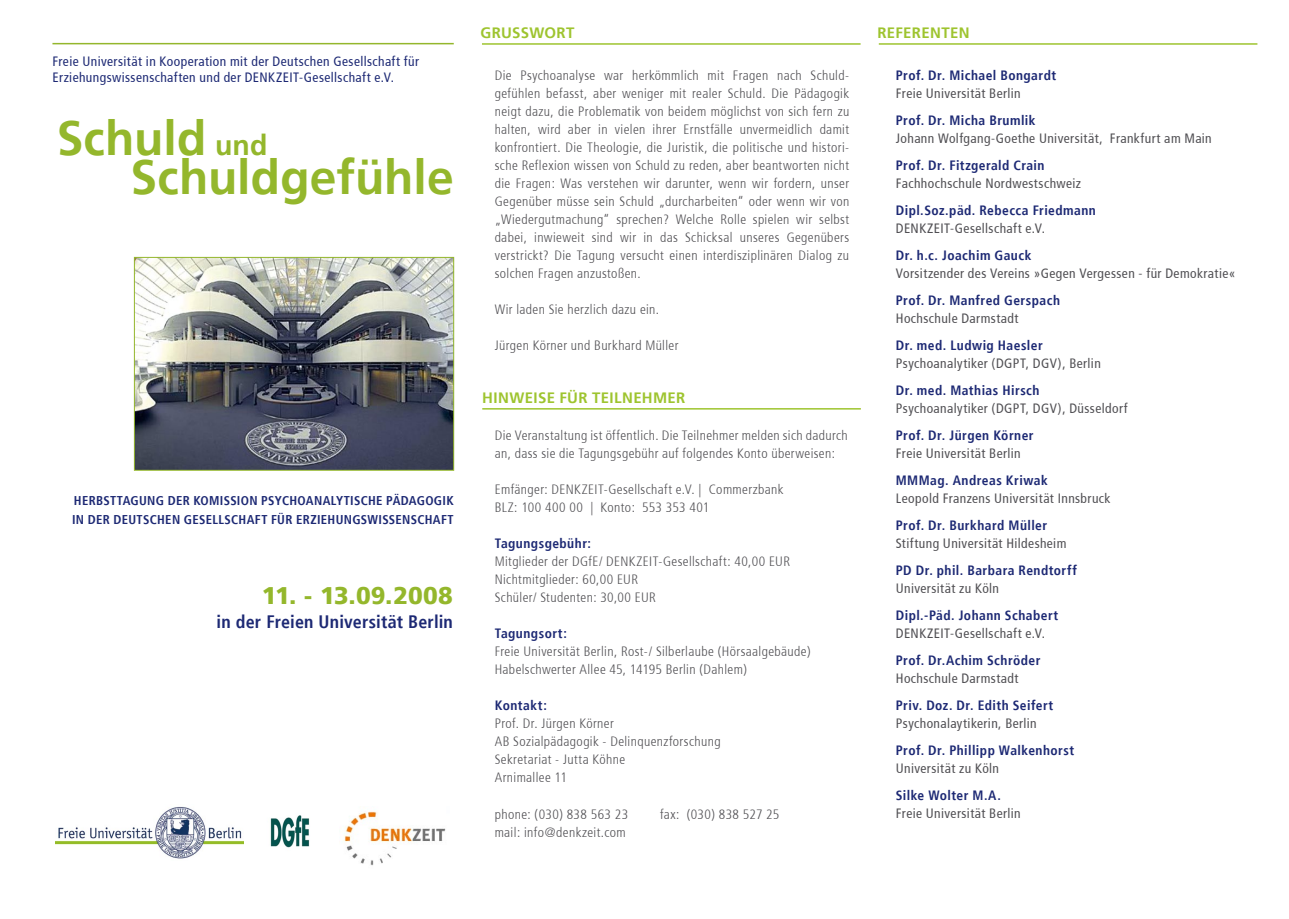
<style>
.page{position:relative;width:1289px;height:919px;background:#fff}
.page>*{position:absolute;margin:0;border:0;box-sizing:border-box;transform-origin:0 0}
.t1{font:700 48px/39px "Frutiger";color:#94b72c}
.t2{font:900 24px "Frutiger";color:#94b72c}
.t3{font:700 condensed 18px "Frutiger";letter-spacing:.01em;color:#1d2974}
.t4{font:700 15px "Frutiger";letter-spacing:.025em;color:#9ec42f}
.t5{font:300 condensed 13.5px/18px "Frutiger";letter-spacing:.03em;color:#504f53}
.t6{font:condensed 13.5px "Frutiger";letter-spacing:.03em;color:#504f53}
.t7{font:700 condensed 13.5px "Frutiger";letter-spacing:.035em;color:#1d2974}
.t8{font:condensed 13.5px/16.2px "Frutiger";letter-spacing:.03em;color:#1d2974}
.t9{font:700 condensed 12.75px/19.5px "Frutiger";letter-spacing:.025em;color:#1d2974}
.s1{font-size:28.5px}
</style>
<div class="page">
<img style="left:343px;top:811px;width:103px;height:55px">
<img style="left:56px;top:807px;width:188px;height:52px">
<img style="left:270px;top:815px;width:40px;height:33px">
<img style="left:136px;top:259px;width:316px;height:209px">
<div style="left:134px;top:257px;width:320px;height:213px;border:1px solid #94b72c"></div>
<hr style="left:52px;top:43px;width:402px;height:1px;background:#94b72c">
<hr style="left:482px;top:43px;width:378px;height:2px;background:#9ec42f">
<hr style="left:482px;top:408px;width:378px;height:1px;background:#9ec42f">
<hr style="left:878px;top:43px;width:379px;height:2px;background:#9ec42f">
<p class="t8" style="left:52px;top:53px;width:368px">Freie Universität in Kooperation mit der Deutschen Gesellschaft für<br>Erziehungswissenschaften und der DENKZEIT-Gesellschaft e.V.</p>
<h1 class="t1" style="left:131px;top:119px;width:325px;text-indent:-74px">Schuld <span class="s1">und<br></span>Schuldgefühle</h1>
<p class="t9" style="left:72px;top:490px;width:383px">HERBSTTAGUNG DER KOMISSION PSYCHOANALYTISCHE PÄDAGOGIK<br>IN DER DEUTSCHEN GESELLSCHAFT FÜR ERZIEHUNGSWISSENSCHAFT</p>
<h2 class="t2" style="left:262px;top:581px;width:193px">11. - 13.09.2008</h2>
<h3 class="t3" style="left:217px;top:611px;width:238px">in der Freien Universität Berlin</h3>
<p class="t4" style="left:480px;top:24px;width:95px">GRUSSWORT</p>
<p class="t5" style="left:495px;top:66px;width:356px;text-align:justify">Die Psychoanalyse war herkömmlich mit Fragen nach Schuld&shy;gefühlen befasst, aber weniger mit realer Schuld. Die Pädagogik neigt dazu, die Problematik von beidem möglichst von sich fern zu halten, wird aber in vielen ihrer Ernstfälle unvermeidlich damit konfrontiert. Die Theologie, die Juristik, die politische und histori&shy;sche Reflexion wissen von Schuld zu reden, aber beantworten nicht die Fragen: Was verstehen wir darunter, wenn wir fordern, unser Gegenüber müsse sein Schuld „durcharbeiten“ oder wenn wir von „Wiedergutmachung“ sprechen? Welche Rolle spielen wir selbst dabei, inwieweit sind wir in das Schicksal unseres Gegenübers verstrickt? Die Tagung versucht einen interdisziplinären Dialog zu solchen Fragen anzustoßen.</p>
<p class="t5" style="left:495px;top:300px;width:166px">Wir laden Sie herzlich dazu ein.</p>
<p class="t5" style="left:495px;top:336px;width:185px">Jürgen Körner und Burkhard Müller</p>
<p class="t4" style="left:482px;top:389px;width:204px">HINWEISE FÜR TEILNEHMER</p>
<p class="t5" style="left:495px;top:427px;width:354px">Die Veranstaltung ist öffentlich. Die Teilnehmer melden sich dadurch an, dass sie die Tagungsgebühr auf folgendes Konto überweisen:</p>
<p class="t5" style="left:495px;top:481px;width:290px">Emfänger: DENKZEIT-Gesellschaft e.V. | Commerzbank<br>BLZ: 100 400 00 | Konto: 553 353 401</p>
<p class="t7" style="left:495px;top:535px;width:98px">Tagungsgebühr:</p>
<p class="t5" style="left:495px;top:553px;width:297px">Mitglieder der DGfE/ DENKZEIT-Gesellschaft: 40,00 EUR<br>Nichtmitglieder: 60,00 EUR<br>Schüler/ Studenten: 30,00 EUR</p>
<p class="t7" style="left:495px;top:625px;width:74px">Tagungsort:</p>
<p class="t5" style="left:495px;top:643px;width:317px">Freie Universität Berlin, Rost-/ Silberlaube (Hörsaalgebäude)<br>Habelschwerter Allee 45, 14195 Berlin (Dahlem)</p>
<p class="t7" style="left:495px;top:697px;width:54px">Kontakt:</p>
<p class="t5" style="left:495px;top:715px;width:227px">Prof. Dr. Jürgen Körner<br>AB Sozialpädagogik - Delinquenzforschung<br>Sekretariat - Jutta Köhne<br>Arnimallee 11</p>
<p class="t5" style="left:495px;top:805px;width:135px">phone: (030) 838 563 23</p>
<p class="t5" style="left:660px;top:805px;width:121px">fax: (030) 838 527 25</p>
<p class="t5" style="left:495px;top:823px;width:132px">mail: info@denkzeit.com</p>
<p class="t4" style="left:877px;top:24px;width:94px">REFERENTEN</p>
<p class="t7" style="left:895px;top:67px;width:162px">Prof. Dr. Michael Bongardt</p>
<p class="t6" style="left:895px;top:85px;width:126px">Freie Universität Berlin</p>
<p class="t7" style="left:895px;top:112px;width:141px">Prof. Dr. Micha Brumlik</p>
<p class="t6" style="left:895px;top:130px;width:317px">Johann Wolfgang-Goethe Universität, Frankfurt am Main</p>
<p class="t7" style="left:895px;top:157px;width:150px">Prof. Dr. Fitzgerald Crain</p>
<p class="t6" style="left:895px;top:175px;width:187px">Fachhochschule Nordwestschweiz</p>
<p class="t7" style="left:895px;top:202px;width:202px">Dipl.Soz.päd. Rebecca Friedmann</p>
<p class="t6" style="left:895px;top:220px;width:151px">DENKZEIT-Gesellschaft e.V.</p>
<p class="t7" style="left:895px;top:247px;width:137px">Dr. h.c. Joachim Gauck</p>
<p class="t6" style="left:895px;top:265px;width:341px">Vorsitzender des Vereins »Gegen Vergessen - für Demokratie«</p>
<p class="t7" style="left:895px;top:292px;width:166px">Prof. Dr. Manfred Gerspach</p>
<p class="t6" style="left:895px;top:310px;width:124px">Hochschule Darmstadt</p>
<p class="t7" style="left:895px;top:337px;width:148px">Dr. med. Ludwig Haesler</p>
<p class="t6" style="left:895px;top:355px;width:206px">Psychoanalytiker (DGPT, DGV), Berlin</p>
<p class="t7" style="left:895px;top:382px;width:145px">Dr. med. Mathias Hirsch</p>
<p class="t6" style="left:895px;top:400px;width:233px">Psychoanalytiker (DGPT, DGV), Düsseldorf</p>
<p class="t7" style="left:895px;top:427px;width:139px">Prof. Dr. Jürgen Körner</p>
<p class="t6" style="left:895px;top:445px;width:126px">Freie Universität Berlin</p>
<p class="t7" style="left:895px;top:472px;width:153px">MMMag. Andreas Kriwak</p>
<p class="t6" style="left:895px;top:490px;width:216px">Leopold Franzens Universität Innsbruck</p>
<p class="t7" style="left:895px;top:517px;width:153px">Prof. Dr. Burkhard Müller</p>
<p class="t6" style="left:895px;top:535px;width:172px">Stiftung Universität Hildesheim</p>
<p class="t7" style="left:895px;top:562px;width:182px">PD Dr. phil. Barbara Rendtorff</p>
<p class="t6" style="left:895px;top:580px;width:105px">Universität zu Köln</p>
<p class="t7" style="left:895px;top:607px;width:164px">Dipl.-Päd. Johann Schabert</p>
<p class="t6" style="left:895px;top:625px;width:151px">DENKZEIT-Gesellschaft e.V.</p>
<p class="t7" style="left:895px;top:652px;width:146px">Prof. Dr.Achim Schröder</p>
<p class="t6" style="left:895px;top:670px;width:124px">Hochschule Darmstadt</p>
<p class="t7" style="left:895px;top:697px;width:159px">Priv. Doz. Dr. Edith Seifert</p>
<p class="t6" style="left:895px;top:715px;width:142px">Psychonalaytikerin, Berlin</p>
<p class="t7" style="left:895px;top:742px;width:180px">Prof. Dr. Phillipp Walkenhorst</p>
<p class="t6" style="left:895px;top:760px;width:105px">Universität zu Köln</p>
<p class="t7" style="left:895px;top:787px;width:106px">Silke Wolter M.A.</p>
<p class="t6" style="left:895px;top:805px;width:126px">Freie Universität Berlin</p>
</div>
